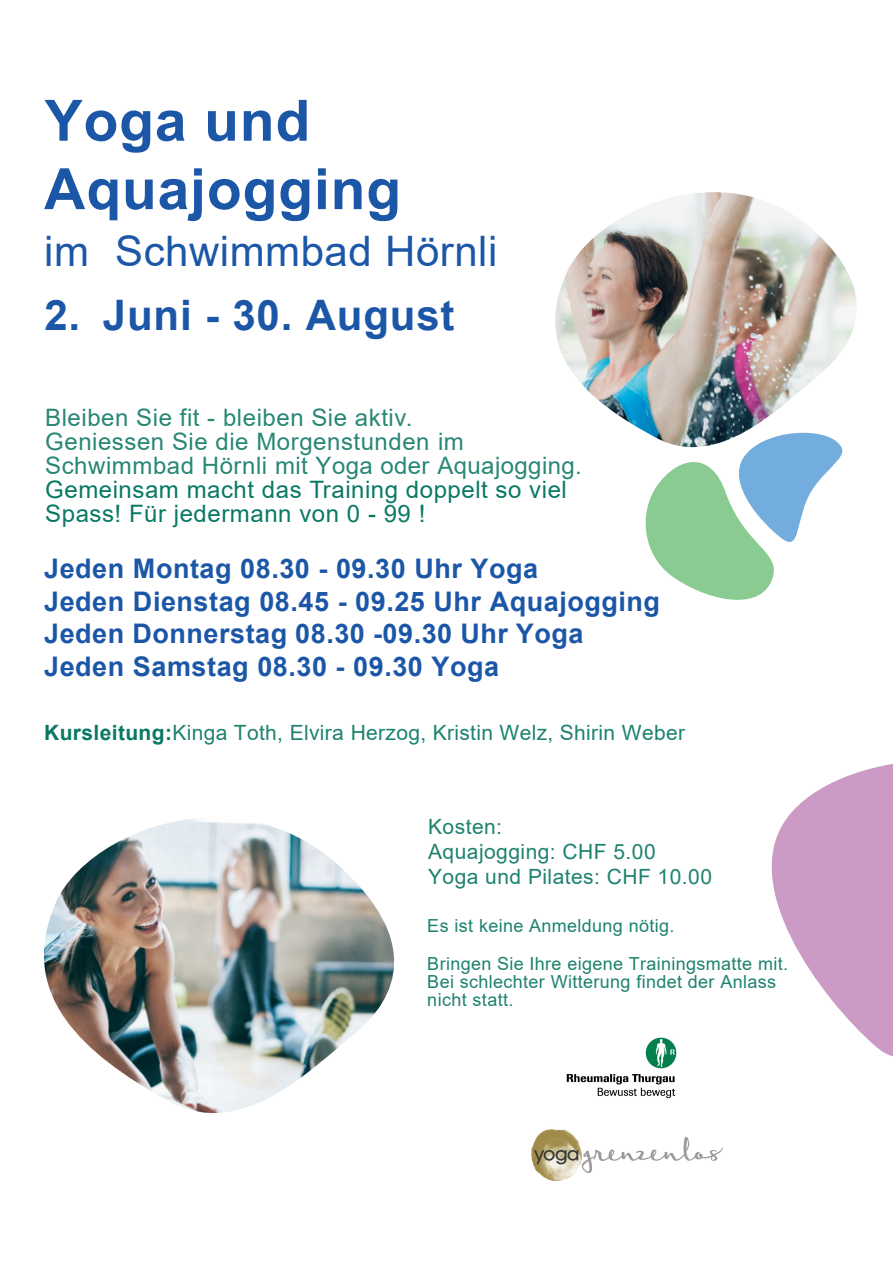
<style>
.page{position:relative;width:893px;height:1263px;background:#fff}
.page>*{position:absolute;margin:0;border:0;box-sizing:border-box;transform-origin:0 0}
.Auflistung{font:700 57px/68.4px "Arial";letter-spacing:.015em;color:#1c57a7}
.Auflistung-2{font:42px "Arial";letter-spacing:.01em;color:#1c57a7}
.Auflistung-3{font:700 42px "Arial";letter-spacing:.02em;color:#1c57a7}
.Auflistung-4{font:700 27px/32.4px "Arial";letter-spacing:.02em;color:#1c57a7}
.Auflistung-5{font:24px/24px "Arial";letter-spacing:.025em;color:#288775}
.Auflistung-6{font:21px/25.2px "Arial";letter-spacing:.015em;color:#1d826f}
.Auflistung-7{font:18px/38.4px "Arial";letter-spacing:.02em;color:#1d826f}
.s1{font-style:inherit}
.s2{color:#097964}
.s3{font-weight:700;color:#097964}
</style>
<div class="page">
<img style="left:44px;top:819px;width:351px;height:294px">
<svg style="left:645px;top:471px;width:183px;height:129px"></svg>
<img style="left:555px;top:192px;width:302px;height:279px">
<svg style="left:771px;top:764px;width:122px;height:293px;fill:#cb9bc6"></svg>
<img style="left:566px;top:1037px;width:111px;height:62px">
<img style="left:531px;top:1129px;width:191px;height:53px">
<p class="Auflistung" style="left:44px;top:87px;width:358px">Yoga und<br>Aquajogging</p>
<p class="Auflistung-2" style="left:44px;top:222px;width:455px">im Schwimmbad Hörnli</p>
<p class="Auflistung-3" style="left:44px;top:286px;width:412px">2. Juni - 30. August</p>
<p class="Auflistung-5" style="left:45px;top:406px;width:538px">Bleiben Sie fit - bleiben Sie aktiv.<br>Geniessen Sie die Morgenstunden im <span class="s1">Schwimm</span>bad Hörnli mit Yoga oder Aquajogging.<br><span class="s2">Gemeinsam macht das Training doppelt so viel Spass! Für jedermann von 0 - 99 !</span></p>
<p class="Auflistung-4" style="left:44px;top:553px;width:617px">Jeden Montag 08.30 - 09.30 Uhr Yoga<br>Jeden Dienstag 08.45 - 09.25 Uhr Aquajogging Jeden Donnerstag 08.30 -09.30 Uhr Yoga Jeden Samstag 08.30 - 09.30 Yoga</p>
<p class="Auflistung-6" style="left:44px;top:719px;width:642px"><span class="s3">Kursleitung:</span>Kinga Toth, Elvira Herzog, Kristin Welz, Shirin Weber</p>
<p class="Auflistung-6" style="left:428px;top:813px;width:285px">Kosten:<br>Aquajogging: CHF 5.00<br>Yoga und Pilates: CHF 10.00</p>
<p class="Auflistung-7" style="left:427px;top:906px;width:362px">Es ist keine Anmeldung nötig.<br>Bringen Sie Ihre eigene Trainingsmatte mit.</p>
<p class="Auflistung-7" style="left:427px;top:973px;width:350px;line-height:18px">Bei schlechter Witterung findet der Anlass nicht statt.</p>
</div>
